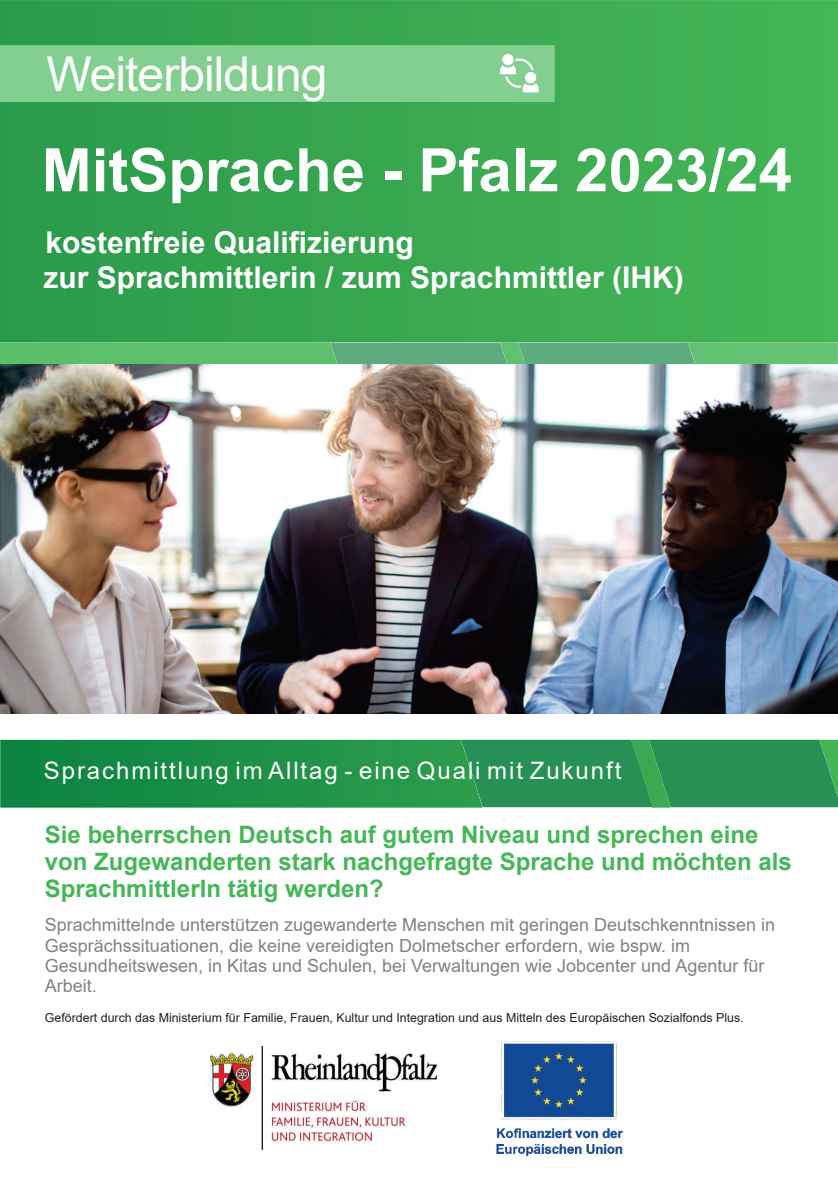
<style>
.page{position:relative;width:838px;height:1190px;background:#fff}
.page>*{position:absolute;margin:0;border:0;box-sizing:border-box;transform-origin:0 0}
.t1{font:700 60px "Arial";color:#fff}
.t2{font:48px "Arial";letter-spacing:-.02em;color:#fff}
.t3{font:700 30px "Arial";color:#fff}
.t4{font:700 24px/26.8px "Arial";color:#45b757}
.t5{font:24px "Arial";letter-spacing:.08em;color:#fff}
.t6{font:18px/20.2px "Arial";color:#808285}
.t7{font:12.4px "Arial";color:#231f20}
</style>
<div class="page">
<svg style="left:0;top:740px;width:451px;height:68px;background:#1b8f46"></svg>
<svg style="left:0;top:0;width:838px;height:342px;background:#40ac57"></svg>
<svg style="left:451px;top:739px;width:387px;height:69px;background:#2d9558"></svg>
<svg style="left:500px;top:54px;width:39px;height:38px"></svg>
<svg style="left:0;top:342px;width:838px;height:23px;background:#64ba7a"></svg>
<img style="left:0;top:365px;width:838px;height:349px">
<img style="left:496px;top:1041px;width:128px;height:116px">
<img style="left:211px;top:1047px;width:226px;height:103px">
<h2 class="t2" style="left:46px;top:41px;width:283px">Weiterbildung</h2>
<h1 class="t1" style="left:42px;top:128px;width:752px">MitSprache - Pfalz 2023/24</h1>
<h3 class="t3" style="left:46px;top:222px;width:370px">kostenfreie Qualifizierung</h3>
<h3 class="t3" style="left:44px;top:257px;width:642px">zur Sprachmittlerin / zum Sprachmittler (IHK)</h3>
<h3 class="t5" style="left:44px;top:754px;width:579px">Sprachmittlung im Alltag - eine Quali mit Zukunft</h3>
<h3 class="t4" style="left:45px;top:822px;width:748px">Sie beherrschen Deutsch auf gutem Niveau und sprechen eine von Zugewanderten stark nachgefragte Sprache und möchten als<br>SprachmittlerIn tätig werden?</h3>
<p class="t6" style="left:45px;top:915px;width:732px">Sprachmittelnde unterstützen zugewanderte Menschen mit geringen Deutschkenntnissen in Gesprächssituationen, die keine vereidigten Dolmetscher erfordern, wie bspw. im Gesundheitswesen, in Kitas und Schulen, bei Verwaltungen wie Jobcenter und Agentur für Arbeit.</p>
<p class="t7" style="left:45px;top:1009px;width:700px">Gefördert durch das Ministerium für Familie, Frauen, Kultur und Integration und aus Mitteln des Europäischen Sozialfonds Plus.</p>
</div>
